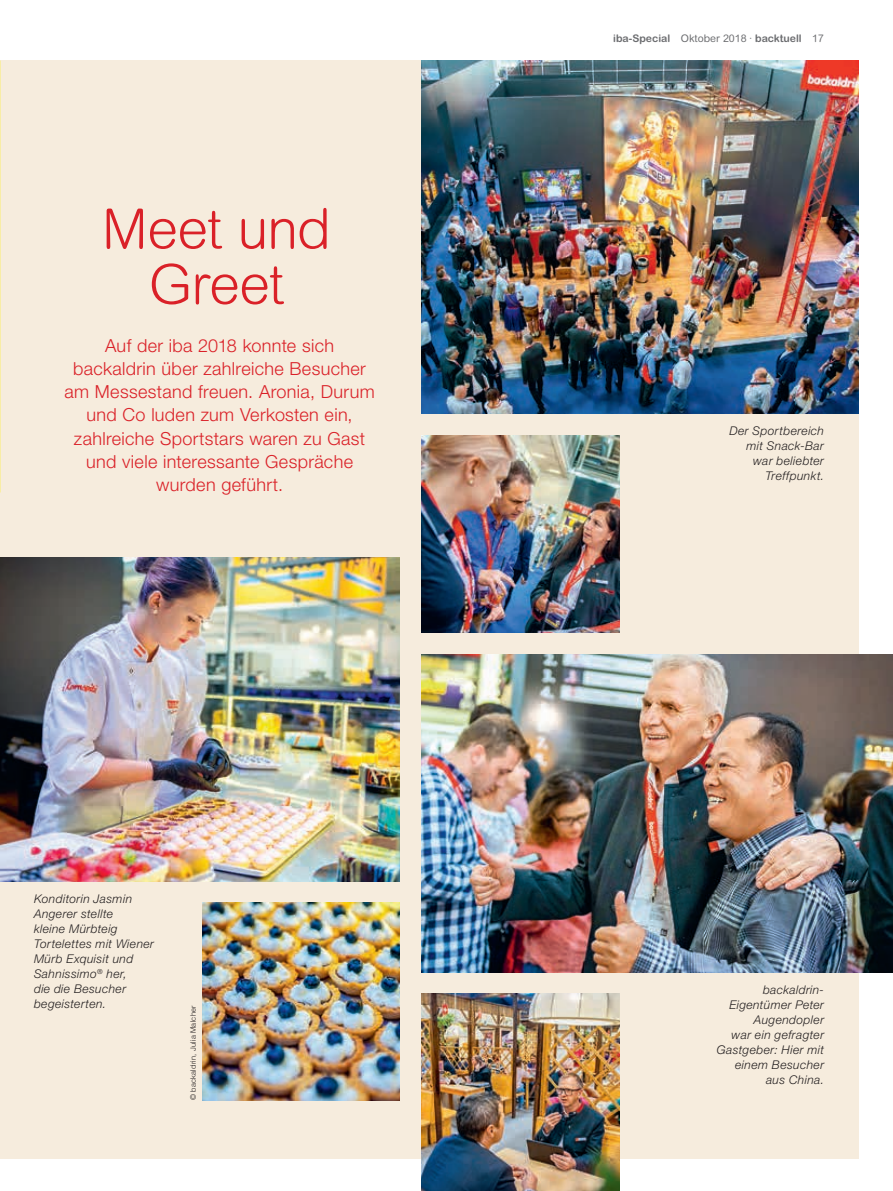
<style>
.page{position:relative;width:893px;height:1191px;background:#fff}
.page>*{position:absolute;margin:0;border:0;box-sizing:border-box;transform-origin:0 0}
.t1{font:300 55.5px/55.5px "Arial Rounded MT Std";letter-spacing:-.01em;color:#da2128;text-align:center}
.t2{font:300 18px/23.2px "Helvetica Neue LT Std";letter-spacing:.02em;color:#da2128;text-align:center}
.t3{font:italic 300 12px/15px "Helvetica Neue LT Std";letter-spacing:.035em;color:#231f20;text-align:right}
.t4{font:700 10.5px "Arial Rounded MT Std";color:#6c6d70}
.t5{font:300 7.5px "Helvetica Neue LT Std";letter-spacing:.045em;color:#231f20}
.s1{font-weight:400}
</style>
<div class="page">
<div style="left:0;top:61px;width:859px;height:1098px;background:#f6ecdd"></div>
<img style="left:422px;top:654px;width:471px;height:318px">
<img style="left:0;top:557px;width:400px;height:324px">
<img style="left:422px;top:435px;width:197px;height:198px">
<img style="left:422px;top:993px;width:197px;height:198px">
<img style="left:422px;top:61px;width:437px;height:352px">
<img style="left:202px;top:903px;width:198px;height:197px">
<img style="left:0;top:61px;width:1px;height:432px">
<h1 class="t1" style="left:102px;top:201px;width:231px">Meet und<br>Greet</h1>
<h2 class="t2" style="left:64px;top:333px;width:312px">Auf der iba 2018 konnte sich backaldrin über zahlreiche Besucher am Messestand freuen. Aronia, Durum und Co luden zum Verkosten ein, zahlreiche Sportstars waren zu Gast und viele interessante Gespräche wurden geführt.</h2>
<p class="t3" style="left:34px;top:891px;width:122px;text-align:left">Konditorin Jasmin<br>Angerer stellte<br>kleine Mürbteig<br>Tortelettes mit Wiener<br>Mürb Exquisit und<br>Sahnissimo<sup>®</sup> her,<br>die die Besucher begeisterten.</p>
<p class="t5" style="left:189px;top:1100px;width:96px;rotate:-90deg">© backaldrin, Julia Malcher</p>
<p class="t4" style="left:613px;top:32px;width:212px">iba-Special <span class="s1">Oktober 2018 ·</span> backtuell <span class="s1">17</span></p>
<p class="t3" style="left:729px;top:423px;width:96px">Der Sportbereich mit Snack-Bar war beliebter<br>Treffpunkt.</p>
<p class="t3" style="left:717px;top:981px;width:109px">backaldrin-<br>Eigentümer Peter<br>Augendopler<br>war ein gefragter<br>Gastgeber: Hier mit einem Besucher aus China.</p>
</div>
